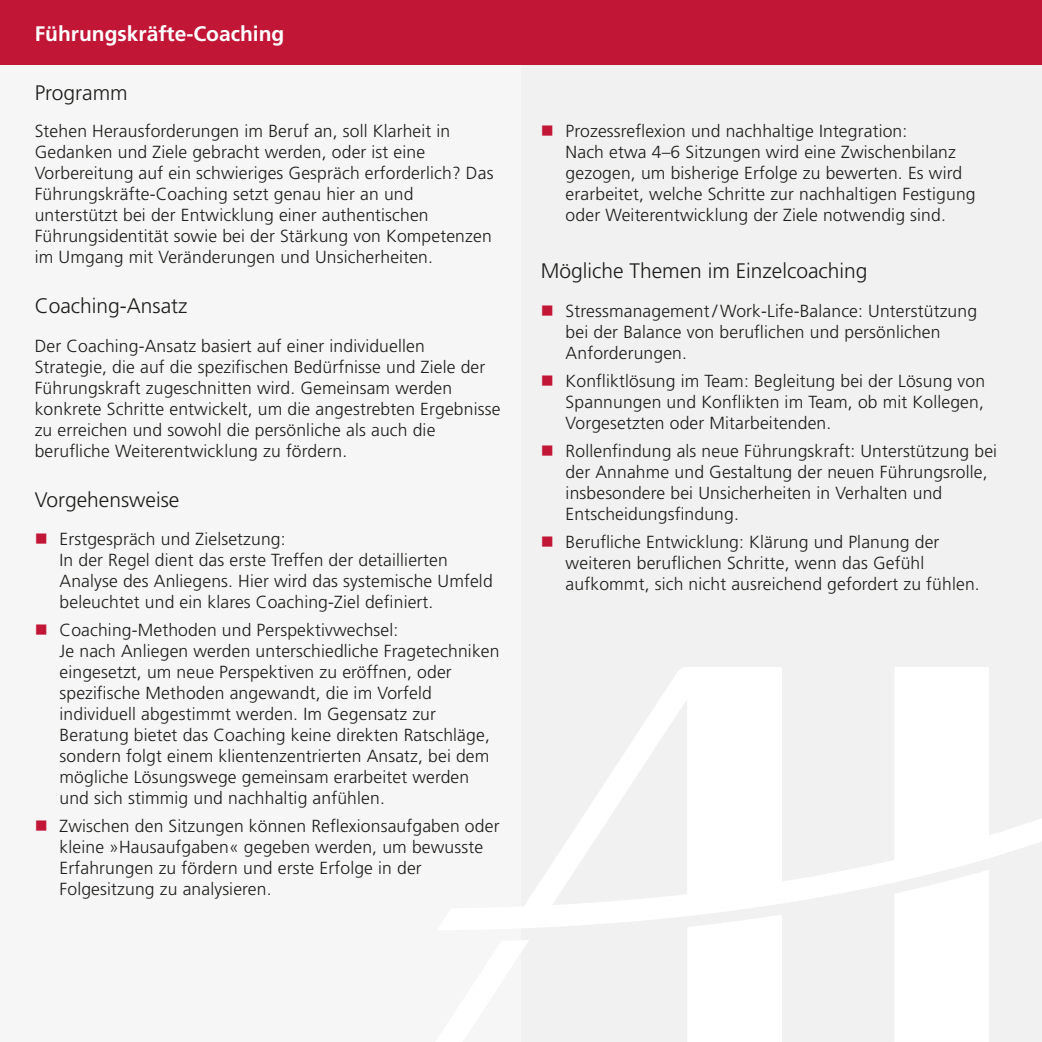
<style>
.page{position:relative;width:1042px;height:1042px;background:#fff}
.page>*{position:absolute;margin:0;border:0;box-sizing:border-box;transform-origin:0 0}
.t1{font:300 21px "Frutiger LT Pro";color:#1d1d1b}
.t2{font:700 21px "Frutiger LT Pro";color:#fff}
.t3{font:300 17.5px/21px "Frutiger LT Pro";letter-spacing:.01em;color:#1d1d1b}
</style>
<div class="page">
<div style="left:521px;top:64px;width:521px;height:978px;background:#f1f1f1"></div>
<div style="left:0;top:64px;width:521px;height:978px;background:#f6f6f6"></div>
<div style="left:0;top:0;width:1042px;height:64px;background:#c21636"></div>
<div style="left:688px;top:930px;width:94px;height:112px;background:#fff"></div>
<div style="left:895px;top:930px;width:94px;height:112px;background:#fff"></div>
<svg style="left:521px;top:940px;width:8px;height:11px"></svg>
<svg style="left:521px;top:667px;width:521px;height:263px"></svg>
<p class="t2" style="left:35px;top:25px;width:251px">Führungskräfte-Coaching</p>
<p class="t1" style="left:35px;top:84px;width:94px">Programm</p>
<p class="t3" style="left:35px;top:122px;width:460px">Stehen Herausforderungen im Beruf an, soll Klarheit in Gedanken und Ziele gebracht werden, oder ist eine Vorbereitung auf ein schwieriges Gespräch erforderlich? Das Führungskräfte-Coaching setzt genau hier an und unterstützt bei der Entwicklung einer authentischen Führungsidentität sowie bei der Stärkung von Kompetenzen im Umgang mit Veränderungen und Unsicherheiten.</p>
<p class="t1" style="left:35px;top:297px;width:154px">Coaching-Ansatz</p>
<p class="t3" style="left:35px;top:337px;width:467px">Der Coaching-Ansatz basiert auf einer individuellen Strategie, die auf die spezifischen Bedürfnisse und Ziele der Führungskraft zugeschnitten wird. Gemeinsam werden konkrete Schritte entwickelt, um die angestrebten Ergebnisse zu erreichen und sowohl die persönliche als auch die berufliche Weiterentwicklung zu fördern.</p>
<p class="t1" style="left:35px;top:491px;width:146px">Vorgehensweise</p>
<p class="t3" style="left:60px;top:530px;width:435px">Erstgespräch und Zielsetzung:<br>In der Regel dient das erste Treffen der detaillierten Analyse des Anliegens. Hier wird das systemische Umfeld beleuchtet und ein klares Coaching-Ziel definiert.</p>
<p class="t3" style="left:60px;top:621px;width:441px">Coaching-Methoden und Perspektivwechsel:<br>Je nach Anliegen werden unterschiedliche Fragetechniken eingesetzt, um neue Perspektiven zu eröffnen, oder spezifische Methoden angewandt, die im Vorfeld individuell abgestimmt werden. Im Gegensatz zur Beratung bietet das Coaching keine direkten Ratschläge, sondern folgt einem klientenzentrierten Ansatz, bei dem mögliche Lösungswege gemeinsam erarbeitet werden und sich stimmig und nachhaltig anfühlen.</p>
<p class="t3" style="left:60px;top:817px;width:441px">Zwischen den Sitzungen können Reflexionsaufgaben oder kleine »Hausaufgaben« gegeben werden, um bewusste Erfahrungen zu fördern und erste Erfolge in der Folgesitzung zu analysieren.</p>
<p class="t3" style="left:566px;top:122px;width:411px">Prozessreflexion und nachhaltige Integration:<br>Nach etwa 4–6 Sitzungen wird eine Zwischenbilanz gezogen, um bisherige Erfolge zu bewerten. Es wird erarbeitet, welche Schritte zur nachhaltigen Festigung oder Weiterentwicklung der Ziele notwendig sind.</p>
<p class="t1" style="left:541px;top:262px;width:328px">Mögliche Themen im Einzelcoaching</p>
<p class="t3" style="left:566px;top:302px;width:413px">Stressmanagement / Work-Life-Balance: Unterstützung bei der Balance von beruflichen und persönlichen<br>Anforderungen.</p>
<p class="t3" style="left:566px;top:372px;width:421px;text-align:justify">Konfliktlösung im Team: Begleitung bei der Lösung von Spannungen und Konflikten im Team, ob mit Kollegen, Vorgesetzten oder Mitarbeitenden.</p>
<p class="t3" style="left:566px;top:442px;width:433px">Rollenfindung als neue Führungskraft: Unterstützung bei der Annahme und Gestaltung der neuen Führungsrolle, insbesondere bei Unsicherheiten in Verhalten und Entscheidungsfindung.</p>
<p class="t3" style="left:566px;top:533px;width:415px">Berufliche Entwicklung: Klärung und Planung der weiteren beruflichen Schritte, wenn das Gefühl aufkommt, sich nicht ausreichend gefordert zu fühlen.</p>
</div>
